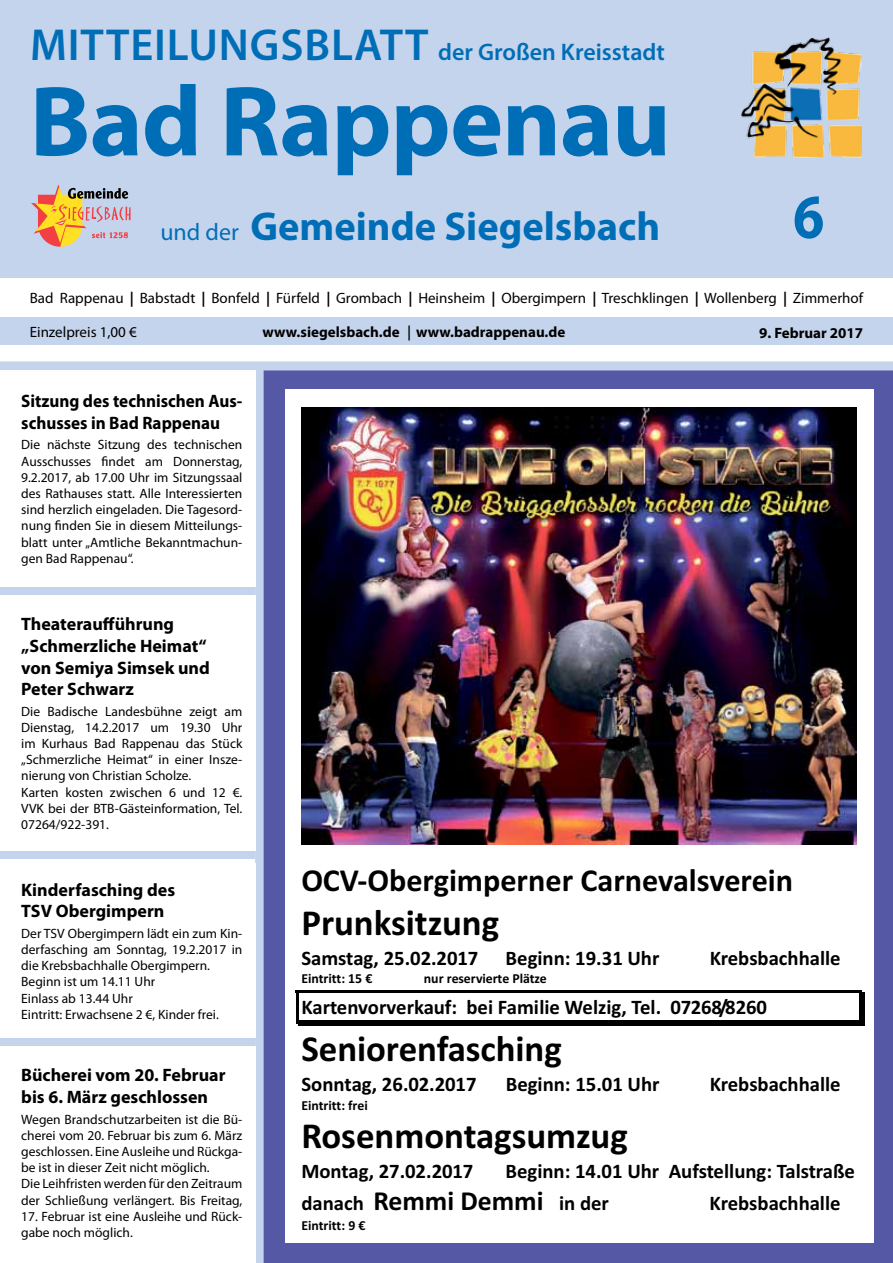
<style>
.page{position:relative;width:893px;height:1263px;background:#fff}
.page>*{position:absolute;margin:0;border:0;box-sizing:border-box;transform-origin:0 0}
.t1{font:700 100.5px "Myriad Pro";letter-spacing:-.01em;color:#006eb7}
.t2{font:700 63px "Myriad Pro";color:#006eb7;scale:.9 1}
.t3{font:700 40.5px "Myriad Pro";color:#006eb7}
.t4{font:700 36.9px "Calibri";color:#000}
.t5{font:700 32.25px "Calibri";color:#000}
.t6{font:600 24px "Myriad Pro";color:#006eb7}
.t7{font:700 20.7px/31.8px "Calibri";color:#000}
.t8{font:700 18px/21.6px "Myriad Pro";color:#000}
.t9{font:700 18px/21.6px "Myriad Pro";color:#000;scale:.95 1}
.t10{font:15px "Myriad Pro";color:#000}
.t11{font:700 15px "Myriad Pro";color:#000}
.t12{font:700 13.8px "Calibri";color:#000}
.t13{font:13.5px/16.2px "Myriad Pro";color:#000}
.s1{font-size:45px}
.s2{font-weight:400;font-size:24px}
.s3{font-weight:700;font-style:italic}
.s4{font-family:"Futura BT";font-weight:500}
.s5{font-size:27.6px}
</style>
<div class="page">
<div style="left:259px;top:364px;width:634px;height:899px;background:#5558a5"></div>
<div style="left:285px;top:390px;width:589px;height:853px;background:#fff"></div>
<hr style="left:296px;top:990px;width:566px;height:2px;background:#000">
<div style="left:299px;top:1021px;width:560px;height:5px;background:#000"></div>
<svg style="left:859px;top:1021px;width:6px;height:5px"></svg>
<hr style="left:296px;top:992px;width:3px;height:29px;background:#000">
<div style="left:859px;top:992px;width:6px;height:29px;background:#000"></div>
<img style="left:302px;top:408px;width:554px;height:436px">
<div style="left:255px;top:370px;width:9px;height:893px;background:#c5d4ed"></div>
<div style="left:0;top:587px;width:255px;height:8px;background:#c5d4ed"></div>
<div style="left:0;top:850px;width:255px;height:9px;background:#c5d4ed"></div>
<div style="left:0;top:1037px;width:255px;height:9px;background:#c5d4ed"></div>
<div style="left:0;top:317px;width:893px;height:27px;background:#c5d4ed"></div>
<div style="left:0;top:0;width:893px;height:277px;background:#c5d4ed"></div>
<img style="left:742px;top:38px;width:119px;height:119px">
<div style="left:0;top:361px;width:893px;height:9px;background:#c5d4ed"></div>
<svg style="left:31px;top:184px;width:100px;height:63px"></svg>
<h3 class="t6" style="left:30px;top:37px;width:636px"><span class="s1">Mitteilungsblatt</span> der Großen Kreisstadt</h3>
<h1 class="t1" style="left:30px;top:56px;width:642px">Bad Rappenau</h1>
<h3 class="t3" style="left:160px;top:200px;width:501px"><span class="s2">und der</span> Gemeinde Siegelsbach</h3>
<h2 class="t2" style="left:793px;top:176px;width:36px">6</h2>
<p class="t10" style="left:30px;top:289px;width:835px">Bad Rappenau <span class="s3">|</span> Babstadt <span class="s3">|</span> Bonfeld <span class="s3">|</span> Fürfeld <span class="s3">|</span> Grombach <span class="s3">|</span> Heinsheim <span class="s3">|</span> Obergimpern <span class="s3">|</span> Treschklingen <span class="s3">|</span> Wollenberg <span class="s3">|</span> Zimmerhof</p>
<p class="t10" style="left:30px;top:323px;width:109px">Einzelpreis 1,00 €</p>
<p class="t11" style="left:263px;top:322px;width:304px">www.siegelsbach.de <span class="s4">|</span> www.badrappenau.de</p>
<p class="t11" style="left:759px;top:323px;width:106px">9. Februar 2017</p>
<h3 class="t9" style="left:21px;top:390px;width:234px">Sitzung des technischen Aus&shy;schusses in Bad Rappenau</h3>
<p class="t13" style="left:21px;top:437px;width:223px;text-align:justify">Die nächste Sitzung des technischen Ausschusses findet am Donnerstag, 9.2.2017, ab 17.00 Uhr im Sitzungssaal des Rathauses statt. Alle Interessierten sind herzlich eingeladen. Die Tagesord&shy;nung finden Sie in diesem Mitteilungs&shy;blatt unter „Amtliche Bekanntmachun&shy;gen Bad Rappenau“.</p>
<h3 class="t8" style="left:21px;top:613px;width:190px">Theateraufführung „Schmerzliche Heimat“ von Semiya Simsek und<br>Peter Schwarz</h3>
<p class="t13" style="left:21px;top:703px;width:223px">Die Badische Landesbühne zeigt am<br>Dienstag, 14.2.2017 um 19.30 Uhr im Kurhaus Bad Rappenau das Stück „Schmerzliche Heimat“ in einer Insze&shy;nierung von Christian Scholze.<br>Karten kosten zwischen 6 und 12 €.<br>VVK bei der BTB-Gästeinformation, Tel.<br>07264/922-391.</p>
<h3 class="t8" style="left:21px;top:878px;width:155px">Kinderfasching des<br>TSV Obergimpern</h3>
<p class="t13" style="left:21px;top:925px;width:223px">Der TSV Obergimpern lädt ein zum Kin&shy;derfasching am Sonntag, 19.2.2017 in die Krebsbachhalle Obergimpern.<br>Beginn ist um 14.11 Uhr<br>Einlass ab 13.44 Uhr<br>Eintritt: Erwachsene 2 €, Kinder frei.</p>
<h3 class="t8" style="left:21px;top:1064px;width:206px">Bücherei vom 20. Februar bis 6. März geschlossen</h3>
<p class="t13" style="left:21px;top:1111px;width:223px">Wegen Brandschutzarbeiten ist die Bü&shy;cherei vom 20. Februar bis zum 6. März geschlossen. Eine Ausleihe und Rückga&shy;be ist in dieser Zeit nicht möglich.<br>Die Leihfristen werden für den Zeitraum der Schließung verlängert. Bis Freitag,</p>
<p class="t13" style="left:21px;top:1208px;width:223px">17. Februar ist eine Ausleihe und Rück&shy;gabe noch möglich.</p>
<h3 class="t5" style="left:301px;top:860px;width:493px">OCV-Obergimperner Carnevalsverein</h3>
<h3 class="t4" style="left:301px;top:899px;width:199px">Prunksitzung</h3>
<h3 class="t7" style="left:301px;top:942px;width:178px">Samstag, 25.02.2017</h3>
<h3 class="t7" style="left:506px;top:942px;width:155px">Beginn: 19.31 Uhr</h3>
<h3 class="t7" style="left:710px;top:942px;width:132px">Krebsbachhalle</h3>
<p class="t12" style="left:301px;top:970px;width:73px">Eintritt: 15 €</p>
<p class="t12" style="left:424px;top:970px;width:124px">nur reservierte Plätze</p>
<h3 class="t7" style="left:301px;top:991px;width:467px">Kartenvorverkauf: bei Familie Welzig, Tel. 07268/8260</h3>
<h3 class="t4" style="left:301px;top:1025px;width:262px">Seniorenfasching</h3>
<h3 class="t7" style="left:301px;top:1068px;width:177px">Sonntag, 26.02.2017</h3>
<h3 class="t7" style="left:506px;top:1068px;width:155px">Beginn: 15.01 Uhr</h3>
<h3 class="t7" style="left:710px;top:1068px;width:132px">Krebsbachhalle</h3>
<p class="t12" style="left:301px;top:1096px;width:68px">Eintritt: frei</p>
<h3 class="t4" style="left:301px;top:1112px;width:328px">Rosenmontagsumzug</h3>
<h3 class="t7" style="left:301px;top:1155px;width:173px">Montag, 27.02.2017</h3>
<h3 class="t7" style="left:301px;top:1155px;width:555px;text-indent:204px">Beginn: 14.01 Uhr Aufstellung: Talstraße danach <span class="s5">Remmi Demmi</span> in der</h3>
<h3 class="t7" style="left:710px;top:1187px;width:132px">Krebsbachhalle</h3>
<p class="t12" style="left:301px;top:1217px;width:66px">Eintritt: 9 €</p>
</div>
